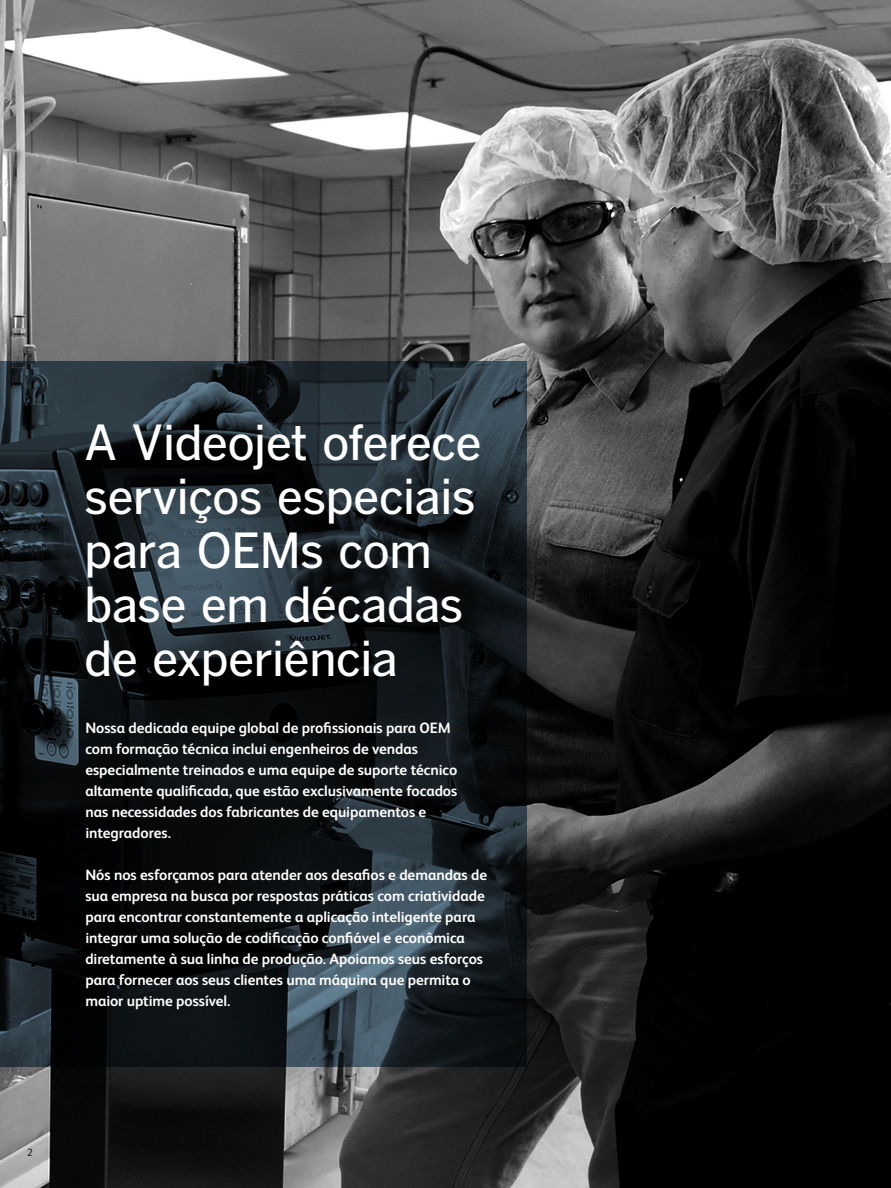
<style>
.page{position:relative;width:891px;height:1188px;background:#fff}
.page>*{position:absolute;margin:0;border:0;box-sizing:border-box;transform-origin:0 0}
.t1{font:500 48px/54px "Benton Gothic";letter-spacing:-.02em;color:#fff}
.t2{font:700 15px/21px "FS Albert Pro";letter-spacing:-.005em;color:#fff}
.t3{font:300 10.5px "FS Albert Pro";color:#000}
</style>
<div class="page">
<img style="left:0;top:0;width:891px;height:1188px">
<svg style="left:0;top:362px;width:527px;height:705px;background:#171e23"></svg>
<h1 class="t1" style="left:84px;top:417px;width:399px">A Videojet oferece serviços especiais para OEMs com base em décadas de experiência</h1>
<p class="t2" style="left:85px;top:716px;width:373px">Nossa dedicada equipe global de profissionais para OEM com formação técnica inclui engenheiros de vendas especialmente treinados e uma equipe de suporte técnico altamente qualificada, que estão exclusivamente focados nas necessidades dos fabricantes de equipamentos e integradores.</p>
<p class="t2" style="left:85px;top:863px;width:403px">Nós nos esforçamos para atender aos desafios e demandas de sua empresa na busca por respostas práticas com criatividade para encontrar constantemente a aplicação inteligente para integrar uma solução de codificação confiável e econômica diretamente à sua linha de produção. Apoiamos seus esforços para fornecer aos seus clientes uma máquina que permita o maior uptime possível.</p>
<p class="t3" style="left:27px;top:1145px;width:7px">2</p>
</div>
